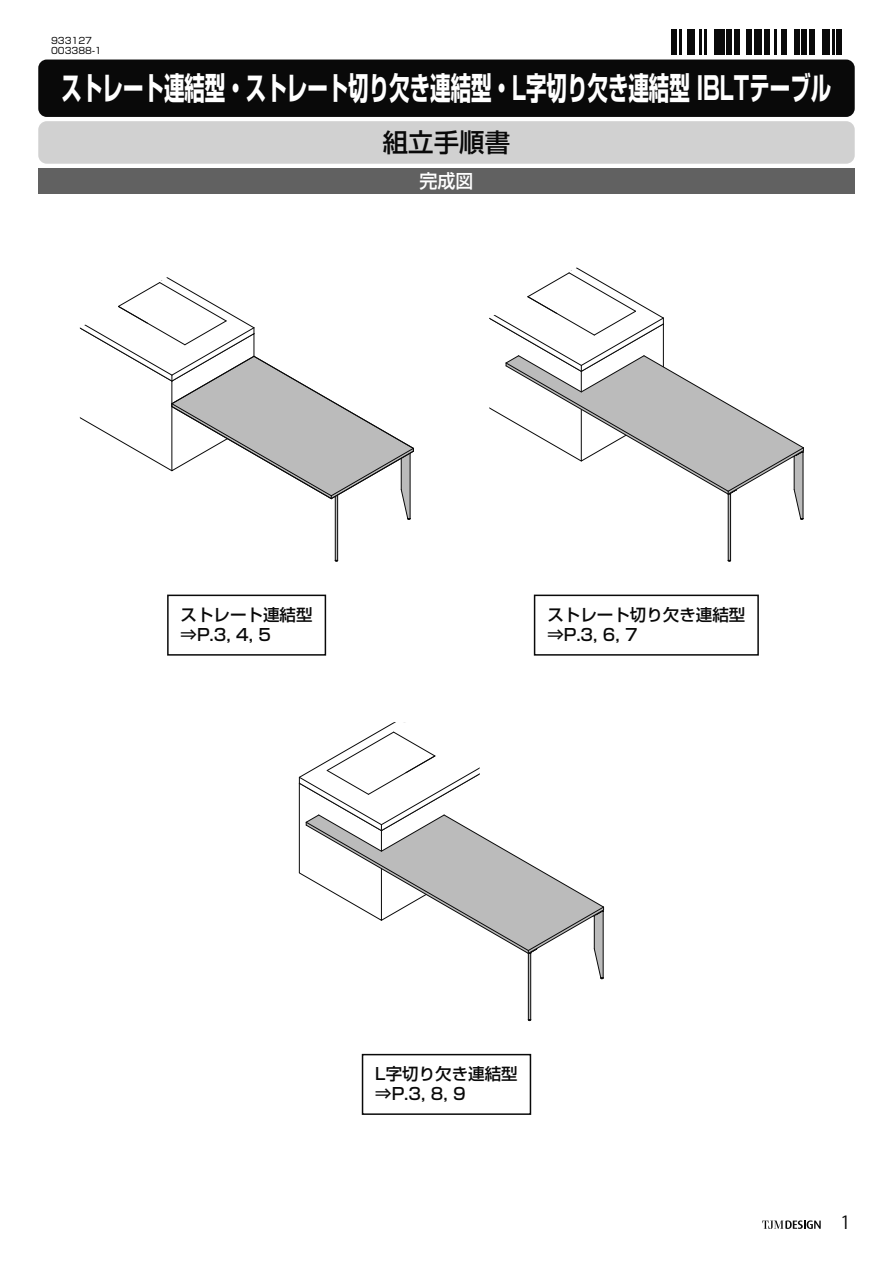
<style>
.page{position:relative;width:893px;height:1263px;background:#fff}
.page>*{position:absolute;margin:0;border:0;box-sizing:border-box;transform-origin:0 0}
.t1{font:31.5px "Shin Go Pro Bold 90 msp RKSJ H";color:#fff;scale:.65 1}
.t2{font:25.5px "Shin Go Pro Medium 90 msp RKSJ H";color:#090909}
.t3{font:18.75px "Shin Go Pro Medium 90 msp RKSJ H";color:#fff;scale:.96 1}
.t4{font:18px "Koz Go Pro Regular 90 msp RKSJ H";color:#090909}
.t5{font:16.5px/19.8px "Shin Go Pro Medium 90 msp RKSJ H";color:#090909}
.t6{font:9px/10.8px "Shin Go Pro Regular 90 msp RKSJ H";color:#090909}
</style>
<div class="page">
<svg style="left:762px;top:1220px;width:59px;height:9px"></svg>
<div style="left:167px;top:595px;width:159px;height:61px;border:2px solid #090909"></div>
<div style="left:362px;top:1054px;width:169px;height:61px;border:2px solid #090909"></div>
<div style="left:534px;top:595px;width:225px;height:61px;border:2px solid #090909"></div>
<svg style="left:489px;top:267px;width:315px;height:295px"></svg>
<svg style="left:299px;top:722px;width:306px;height:299px"></svg>
<svg style="left:80px;top:277px;width:334px;height:285px"></svg>
<div style="left:38px;top:121px;width:817px;height:43px;background:#d1d1d1;border-radius:9px"></div>
<div style="left:38px;top:60px;width:817px;height:57px;background:#090909;border-radius:9px"></div>
<div style="left:38px;top:168px;width:817px;height:25px;background:#616161"></div>
<div style="left:672px;top:29px;width:5px;height:26px;background:#090909"></div>
<hr style="left:679px;top:29px;width:3px;height:26px;background:#090909">
<div style="left:687px;top:29px;width:7px;height:26px;background:#090909"></div>
<hr style="left:699px;top:29px;width:3px;height:26px;background:#090909">
<hr style="left:704px;top:29px;width:3px;height:26px;background:#090909">
<div style="left:714px;top:29px;width:10px;height:26px;background:#090909"></div>
<div style="left:727px;top:29px;width:5px;height:26px;background:#090909"></div>
<div style="left:734px;top:29px;width:5px;height:26px;background:#090909"></div>
<div style="left:747px;top:29px;width:5px;height:26px;background:#090909"></div>
<div style="left:754px;top:29px;width:8px;height:26px;background:#090909"></div>
<div style="left:764px;top:29px;width:5px;height:26px;background:#090909"></div>
<hr style="left:774px;top:29px;width:3px;height:26px;background:#090909">
<div style="left:782px;top:29px;width:5px;height:26px;background:#090909"></div>
<div style="left:794px;top:29px;width:5px;height:26px;background:#090909"></div>
<div style="left:802px;top:29px;width:5px;height:26px;background:#090909"></div>
<div style="left:809px;top:29px;width:5px;height:26px;background:#090909"></div>
<div style="left:822px;top:29px;width:7px;height:26px;background:#090909"></div>
<hr style="left:832px;top:29px;width:2px;height:26px;background:#090909">
<div style="left:837px;top:29px;width:5px;height:26px;background:#090909"></div>
<p class="t6" style="left:51px;top:36px;width:52px">933127<br>003388-1</p>
<h1 class="t1" style="left:62px;top:77px;width:1186px">ストレート連結型・ストレート切り欠き連結型・L字切り欠き連結型 IBLTテーブル</h1>
<h2 class="t2" style="left:383px;top:133px;width:129px">組立手順書</h2>
<p class="t3" style="left:419px;top:174px;width:58px">完成図</p>
<p class="t5" style="left:181px;top:607px;width:133px">ストレート連結型⇒P.3, 4, 5</p>
<p class="t5" style="left:547px;top:607px;width:199px">ストレート切り欠き連結型⇒P.3, 6, 7</p>
<p class="t5" style="left:375px;top:1066px;width:144px">L字切り欠き連結型⇒P.3, 8, 9</p>
<p class="t4" style="left:840px;top:1215px;width:11px">1</p>
</div>
